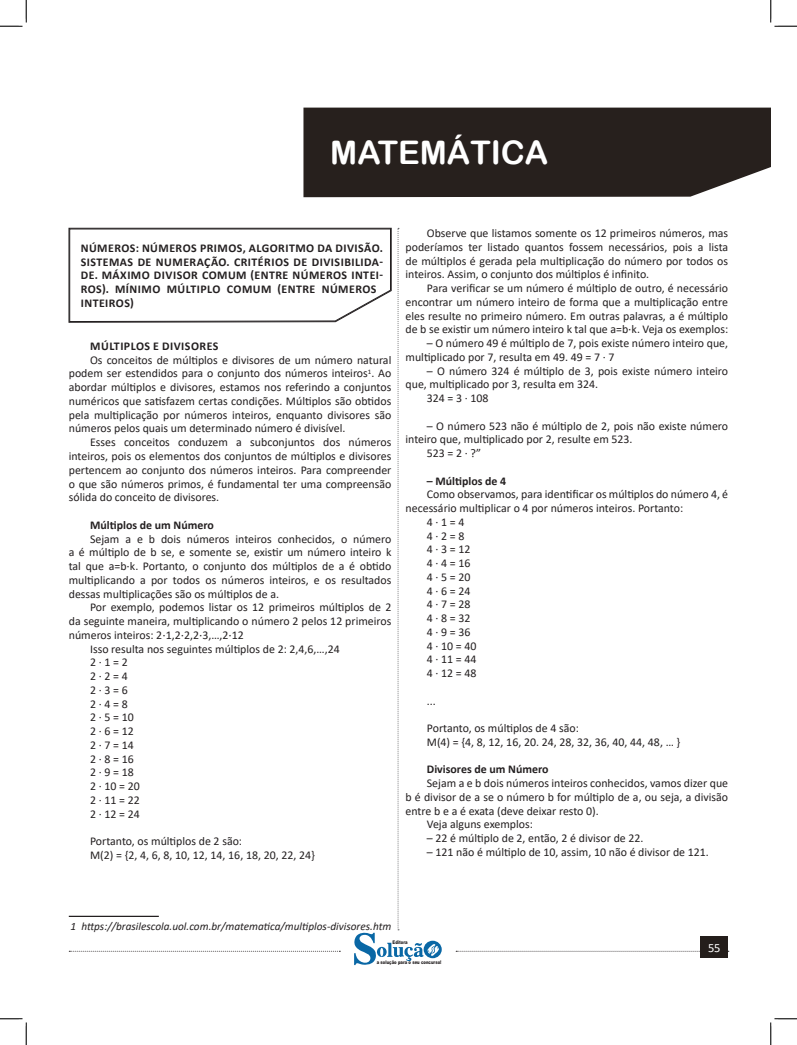
<style>
.page{position:relative;width:797px;height:1045px;background:#fff}
.page>*{position:absolute;margin:0;border:0;box-sizing:border-box;transform-origin:0 0}
.t1{font:32.5px "Arial Rounded MT Bold";color:#fff}
.t2{font:12.5px "Calibri";color:#fff}
.t3{font:11.88px/13.8px "Calibri";color:#231f20;text-align:justify}
.CAIXINHAS{font:700 11.88px/13.8px "Calibri";letter-spacing:.04em;color:#231f20}
.CAIXINHAS-2{font:700 11.88px "Calibri";color:#231f20}
.TITULO_DE_ASSUNTO__CORPO{font:700 11.88px "Calibri";color:#231f20}
.FONT_REF{font:italic 11.25px "Calibri";color:#231f20}
.t4{font:900 5px "Arial";color:#231f20;scale:.76 1}
.s1{font-family:"Cambria Math"}
</style>
<div class="page">
<svg style="left:456px;top:951px;width:273px;height:1px"></svg>
<div style="left:700px;top:936px;width:28px;height:22px;background:#241e1b"></div>
<div style="left:303px;top:108px;width:467px;height:89px;background:#27201d"></div>
<svg style="left:69px;top:228px;width:373px;height:737px"></svg>
<hr style="left:69px;top:915px;width:90px;height:2px;background:#231f20">
<svg style="left:0;top:0;width:27px;height:27px"></svg>
<svg style="left:0;top:1018px;width:27px;height:27px"></svg>
<svg style="left:770px;top:0;width:27px;height:27px"></svg>
<svg style="left:770px;top:1018px;width:27px;height:27px"></svg>
<h1 class="t1" style="left:330px;top:133px;width:219px">MATEMÁTICA</h1>
<p class="CAIXINHAS" style="left:81px;top:241px;width:304px">NÚMEROS: NÚMEROS PRIMOS, ALGORITMO DA DIVISÃO.<br>SISTEMAS DE NUMERAÇÃO. CRITÉRIOS DE DIVISIBILIDA-DE. MÁXIMO DIVISOR COMUM (ENTRE NÚMEROS INTEI-ROS). MÍNIMO MÚLTIPLO COMUM (ENTRE NÚMEROS INTEIROS)</p>
<p class="CAIXINHAS" style="left:90px;top:339px;width:130px">MÚLTIPLOS E DIVISORES</p>
<p class="t3" style="left:69px;top:352px;width:324px;text-indent:21px">Os conceitos de múltiplos e divisores de um número natural podem ser estendidos para o conjunto dos números inteiros<sup>1</sup>. Ao abordar múltiplos e divisores, estamos nos referindo a conjuntos numéricos que satisfazem certas condições. Múltiplos são obtidos pela multiplicação por números inteiros, enquanto divisores são números pelos quais um determinado número é divisível.</p>
<p class="t3" style="left:69px;top:435px;width:324px;text-indent:21px">Esses conceitos conduzem a subconjuntos dos números inteiros, pois os elementos dos conjuntos de múltiplos e divisores pertencem ao conjunto dos números inteiros. Para compreender o que são números primos, é fundamental ter uma compreensão sólida do conceito de divisores.</p>
<p class="CAIXINHAS-2" style="left:90px;top:516px;width:125px">Múltiplos de um Número</p>
<p class="t3" style="left:69px;top:531px;width:324px;text-indent:21px">Sejam a e b dois números inteiros conhecidos, o número a é múltiplo de b se, e somente se, existir um número inteiro k tal que a=b<span class="s1">⋅</span>k. Portanto, o conjunto dos múltiplos de a é obtido multiplicando a por todos os números inteiros, e os resultados dessas multiplicações são os múltiplos de a.</p>
<p class="t3" style="left:69px;top:600px;width:324px;text-indent:21px">Por exemplo, podemos listar os 12 primeiros múltiplos de 2 da seguinte maneira, multiplicando o número 2 pelos 12 primeiros números inteiros: 2<span class="s1">⋅</span>1,2<span class="s1">⋅</span>2,2<span class="s1">⋅</span>3,…,2<span class="s1">⋅</span>12</p>
<p class="t3" style="left:90px;top:641px;width:251px">Isso resulta nos seguintes múltiplos de 2: 2,4,6,…,24</p>
<p class="t3" style="left:90px;top:655px;width:39px">2 · 1 = 2</p>
<p class="t3" style="left:90px;top:669px;width:39px">2 · 2 = 4</p>
<p class="t3" style="left:90px;top:682px;width:39px">2 · 3 = 6</p>
<p class="t3" style="left:90px;top:696px;width:39px">2 · 4 = 8</p>
<p class="t3" style="left:90px;top:710px;width:45px">2 · 5 = 10</p>
<p class="t3" style="left:90px;top:724px;width:45px">2 · 6 = 12</p>
<p class="t3" style="left:90px;top:737px;width:45px">2 · 7 = 14</p>
<p class="t3" style="left:90px;top:751px;width:45px">2 · 8 = 16</p>
<p class="t3" style="left:90px;top:765px;width:45px">2 · 9 = 18</p>
<p class="t3" style="left:90px;top:779px;width:51px">2 · 10 = 20</p>
<p class="t3" style="left:90px;top:792px;width:51px">2 · 11 = 22</p>
<p class="t3" style="left:90px;top:806px;width:51px">2 · 12 = 24</p>
<p class="t3" style="left:90px;top:834px;width:153px">Portanto, os múltiplos de 2 são:</p>
<p class="t3" style="left:90px;top:847px;width:226px">M(2) = {2, 4, 6, 8, 10, 12, 14, 16, 18, 20, 22, 24}</p>
<p class="t3" style="left:405px;top:226px;width:324px;text-indent:21px">Observe que listamos somente os 12 primeiros números, mas poderíamos ter listado quantos fossem necessários, pois a lista de múltiplos é gerada pela multiplicação do número por todos os inteiros. Assim, o conjunto dos múltiplos é infinito.</p>
<p class="t3" style="left:405px;top:281px;width:324px;text-indent:21px">Para verificar se um número é múltiplo de outro, é necessário encontrar um número inteiro de forma que a multiplicação entre eles resulte no primeiro número. Em outras palavras, a é múltiplo de b se existir um número inteiro k tal que a=b<span class="s1">⋅</span>k. Veja os exemplos:</p>
<p class="t3" style="left:405px;top:336px;width:324px;text-indent:21px">– O número 49 é múltiplo de 7, pois existe número inteiro que, multiplicado por 7, resulta em 49. 49 = 7 · 7</p>
<p class="t3" style="left:405px;top:363px;width:324px;text-indent:21px">– O número 324 é múltiplo de 3, pois existe número inteiro que, multiplicado por 3, resulta em 324.</p>
<p class="t3" style="left:427px;top:391px;width:63px">324 = 3 · 108</p>
<p class="t3" style="left:405px;top:418px;width:324px;text-indent:21px">– O número 523 não é múltiplo de 2, pois não existe número inteiro que, multiplicado por 2, resulte em 523.</p>
<p class="t3" style="left:427px;top:446px;width:56px">523 = 2 · ?”</p>
<p class="TITULO_DE_ASSUNTO__CORPO" style="left:427px;top:472px;width:81px">– Múltiplos de 4</p>
<p class="t3" style="left:405px;top:487px;width:324px;text-indent:21px">Como observamos, para identificar os múltiplos do número 4, é necessário multiplicar o 4 por números inteiros. Portanto:</p>
<p class="t3" style="left:427px;top:515px;width:39px">4 · 1 = 4</p>
<p class="t3" style="left:427px;top:528px;width:39px">4 · 2 = 8</p>
<p class="t3" style="left:427px;top:542px;width:45px">4 · 3 = 12</p>
<p class="t3" style="left:427px;top:556px;width:45px">4 · 4 = 16</p>
<p class="t3" style="left:427px;top:570px;width:45px">4 · 5 = 20</p>
<p class="t3" style="left:427px;top:583px;width:45px">4 · 6 = 24</p>
<p class="t3" style="left:427px;top:597px;width:45px">4 · 7 = 28</p>
<p class="t3" style="left:427px;top:611px;width:45px">4 · 8 = 32</p>
<p class="t3" style="left:427px;top:625px;width:45px">4 · 9 = 36</p>
<p class="t3" style="left:427px;top:638px;width:51px">4 · 10 = 40</p>
<p class="t3" style="left:427px;top:652px;width:51px">4 · 11 = 44</p>
<p class="t3" style="left:427px;top:666px;width:51px">4 · 12 = 48</p>
<p class="t3" style="left:427px;top:693px;width:10px">...</p>
<p class="t3" style="left:427px;top:721px;width:153px">Portanto, os múltiplos de 4 são:</p>
<p class="t3" style="left:427px;top:735px;width:255px">M(4) = {4, 8, 12, 16, 20. 24, 28, 32, 36, 40, 44, 48, … }</p>
<p class="CAIXINHAS-2" style="left:427px;top:761px;width:123px">Divisores de um Número</p>
<p class="t3" style="left:405px;top:776px;width:324px;text-indent:21px">Sejam a e b dois números inteiros conhecidos, vamos dizer que b é divisor de a se o número b for múltiplo de a, ou seja, a divisão entre b e a é exata (deve deixar resto 0).</p>
<p class="t3" style="left:427px;top:817px;width:108px">Veja alguns exemplos:</p>
<p class="t3" style="left:427px;top:831px;width:218px">– 22 é múltiplo de 2, então, 2 é divisor de 22.</p>
<p class="t3" style="left:427px;top:845px;width:283px">– 121 não é múltiplo de 10, assim, 10 não é divisor de 121.</p>
<p class="FONT_REF" style="left:71px;top:918px;width:322px">1 https://brasilescola.uol.com.br/matematica/multiplos-divisores.htm</p>
<p class="t4" style="left:392px;top:939px;width:21px">Editora</p>
<p class="t4" style="left:377px;top:959px;width:86px">a solução para o seu concurso!</p>
<p class="t2" style="left:708px;top:939px;width:14px">55</p>
</div>
